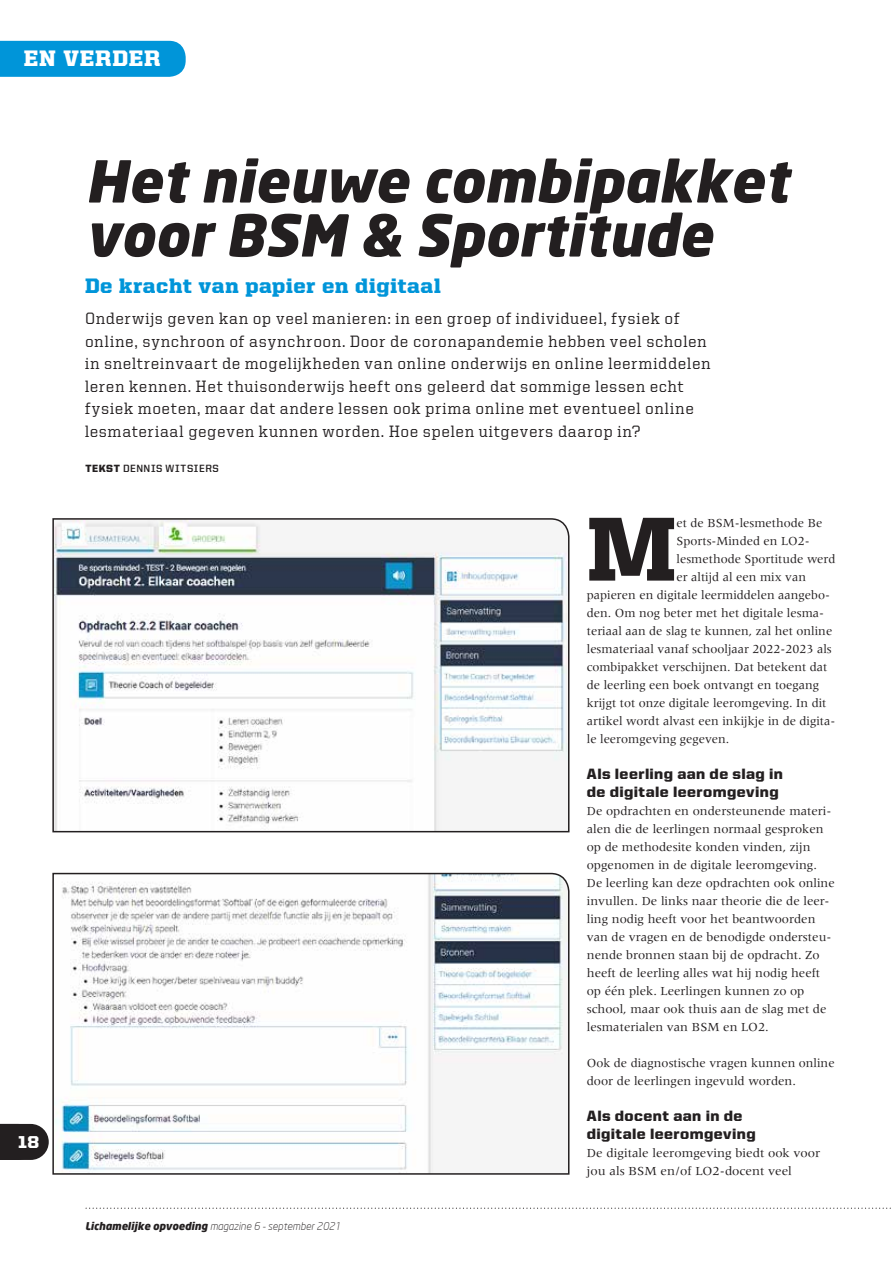
<style>
.page{position:relative;width:893px;height:1263px;background:#fff}
.page>*{position:absolute;margin:0;border:0;box-sizing:border-box;transform-origin:0 0}
.t1{font:900 91.05px "United Serif Reg";color:#231f20}
.t2{font:italic 900 57px/54px "Neo Sans";color:#231f20}
.t3{font:900 22.5px "United Serif Reg";letter-spacing:.035em;color:#fff}
.t4{font:900 21px "United Serif Reg";letter-spacing:.03em;color:#0095d9}
.t5{font:900 17.25px "United Sans Reg";color:#fff}
.t6{font:500 16.5px/22.5px "United Serif Reg";letter-spacing:.045em;color:#231f20}
.t7{font:900 15px/18px "United Sans Reg";letter-spacing:.025em;color:#231f20}
.t8{font:12.75px/18px "Meridien LT Std";color:#231f20}
.t9{font:italic 300 10.5px "Neo Sans";color:#231f20}
.t10{font:700 10.5px "United Sans Reg";letter-spacing:.055em;color:#231f20}
.s1{font-weight:900}
</style>
<div class="page">
<div style="left:0;top:41px;width:186px;height:36px;background:#0095d9"></div>
<svg style="left:52px;top:872px;width:518px;height:303px"></svg>
<svg style="left:52px;top:518px;width:518px;height:315px"></svg>
<svg style="left:0;top:1124px;width:49px;height:36px;background:#353132"></svg>
<svg style="left:85px;top:1207px;width:806px;height:2px"></svg>
<h3 class="t3" style="left:24px;top:46px;width:138px">EN VERDER</h3>
<h2 class="t2" style="left:85px;top:152px;width:705px">Het nieuwe combipakket voor BSM &amp; Sportitude</h2>
<h3 class="t4" style="left:85px;top:274px;width:357px">De kracht van papier en digitaal</h3>
<h3 class="t5" style="left:18px;top:1133px;width:23px">18</h3>
<p class="t6" style="left:85px;top:307px;width:627px">Onderwijs geven kan op veel manieren: in een groep of individueel, fysiek of online, synchroon of asynchroon. Door de coronapandemie hebben veel scholen in sneltreinvaart de mogelijkheden van online onderwijs en online leermiddelen leren kennen. Het thuisonderwijs heeft ons geleerd dat sommige lessen echt fysiek moeten, maar dat andere lessen ook prima online met eventueel online lesmateriaal gegeven kunnen worden. Hoe spelen uitgevers daarop in?</p>
<p class="t10" style="left:85px;top:463px;width:135px"><span class="s1">TEKST</span> DENNIS WITSIERS</p>
<p class="t9" style="left:85px;top:1220px;width:257px"><span class="s1">Lichamelijke opvoeding</span> magazine 6 - september 2021</p>
<h1 class="t1" style="left:587px;top:499px;width:91px">M</h1>
<p class="t8" style="left:676px;top:513px;width:147px">et de BSM-lesmethode Be</p>
<p class="t8" style="left:676px;top:531px;width:135px">Sports-Minded en LO2-</p>
<p class="t8" style="left:676px;top:549px;width:160px">lesmethode Sportitude werd</p>
<p class="t8" style="left:676px;top:567px;width:131px">er altijd al een mix van</p>
<p class="t8" style="left:587px;top:585px;width:245px">papieren en digitale leermiddelen aangebo-</p>
<p class="t8" style="left:587px;top:603px;width:239px">den. Om nog beter met het digitale lesma-</p>
<p class="t8" style="left:587px;top:621px;width:247px">teriaal aan de slag te kunnen, zal het online</p>
<p class="t8" style="left:587px;top:639px;width:247px">lesmateriaal vanaf schooljaar 2022-2023 als</p>
<p class="t8" style="left:587px;top:657px;width:242px">combipakket verschijnen. Dat betekent dat</p>
<p class="t8" style="left:587px;top:675px;width:234px">de leerling een boek ontvangt en toegang</p>
<p class="t8" style="left:587px;top:693px;width:241px">krijgt tot onze digitale leeromgeving. In dit</p>
<p class="t8" style="left:587px;top:711px;width:250px">artikel wordt alvast een inkijkje in de digita-</p>
<p class="t8" style="left:587px;top:729px;width:144px">le leeromgeving gegeven.</p>
<p class="t7" style="left:587px;top:764px;width:198px">Als leerling aan de slag in de digitale leeromgeving</p>
<p class="t8" style="left:587px;top:801px;width:249px">De opdrachten en ondersteunende materi&shy;alen die de leerlingen normaal gesproken op de methodesite konden vinden, zijn opgenomen in de digitale leeromgeving.<br>De leerling kan deze opdrachten ook online invullen. De links naar theorie die de leer&shy;ling nodig heeft voor het beantwoorden van de vragen en de benodigde ondersteu&shy;nende bronnen staan bij de opdracht. Zo heeft de leerling alles wat hij nodig heeft op één plek. Leerlingen kunnen zo op school, maar ook thuis aan de slag met de lesmaterialen van BSM en LO2.</p>
<p class="t8" style="left:587px;top:1053px;width:249px">Ook de diagnostische vragen kunnen online door de leerlingen ingevuld worden.</p>
<p class="t7" style="left:587px;top:1106px;width:170px">Als docent aan in de digitale leeromgeving</p>
<p class="t8" style="left:587px;top:1143px;width:235px">De digitale leeromgeving biedt ook voor jou als BSM en/of LO2-docent veel</p>
</div>
